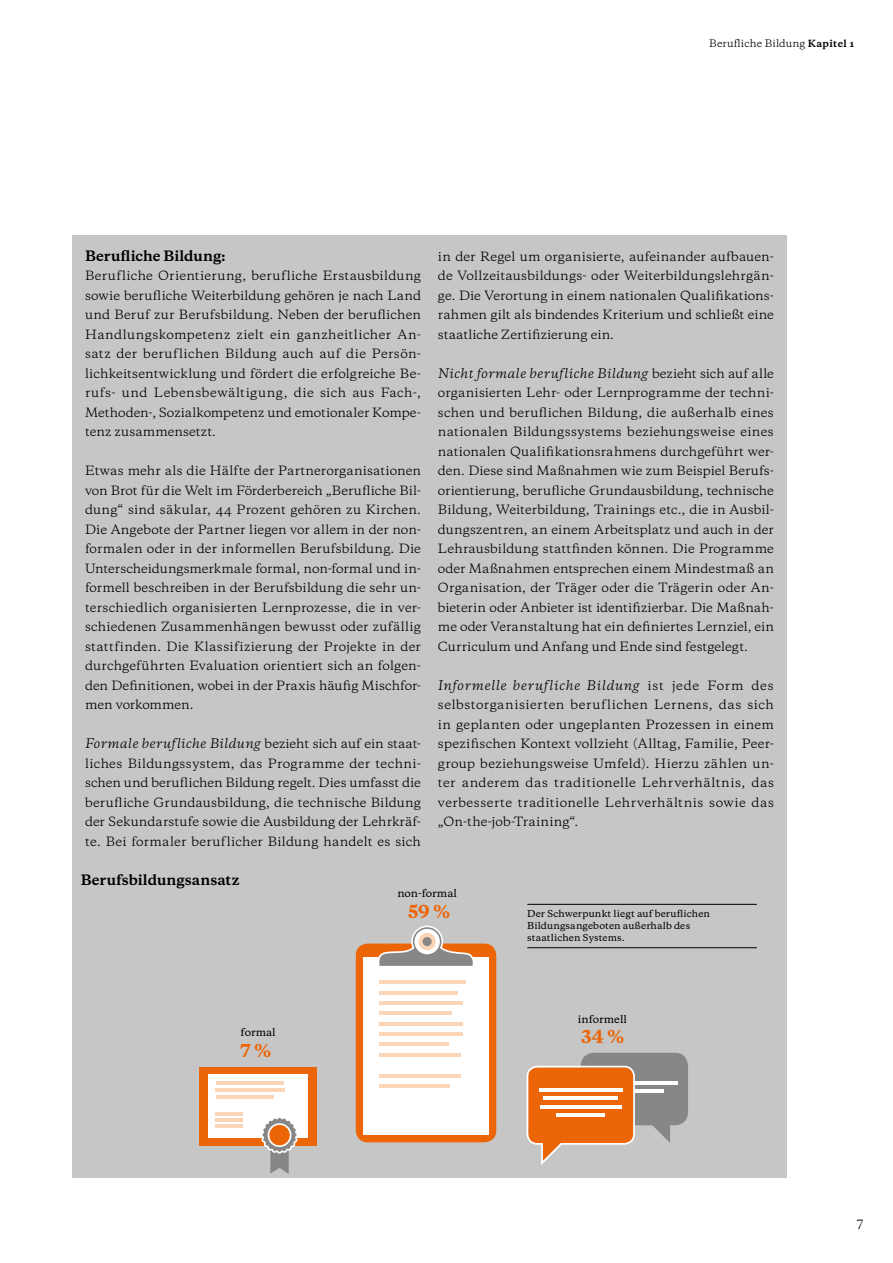
<style>
.page{position:relative;width:893px;height:1263px;background:#fff}
.page>*{position:absolute;margin:0;border:0;box-sizing:border-box;transform-origin:0 0}
.t1{font:800 16.8px "Galaxie Copernicus";color:#ec6608}
.t2{font:800 15.15px "Galaxie Copernicus";letter-spacing:-.01em;color:#000}
.t3{font:700 13.5px "Galaxie Copernicus";letter-spacing:.005em;color:#000}
.t4{font:italic 12.45px "Galaxie Copernicus";letter-spacing:.04em;color:#000}
.t5{font:12px/19.5px "Galaxie Copernicus";letter-spacing:.01em;color:#000;text-align:justify}
.t6{font:500 10.05px "Galaxie Copernicus";color:#000}
.t7{font:9.75px "Galaxie Copernicus";letter-spacing:.01em;color:#000}
.t8{font:500 9px/12px "Galaxie Copernicus";letter-spacing:.01em;color:#000}
.t9{font:500 8.4px "Galaxie Copernicus";color:#000}
.s1{font-weight:700;font-size:9.3px}
.s2{font-style:normal;font-size:12px}
</style>
<div class="page">
<div style="left:72px;top:235px;width:715px;height:942px;background:#c6c6c6"></div>
<hr style="left:527px;top:947px;width:230px;height:1px;background:#000">
<hr style="left:527px;top:904px;width:230px;height:1px;background:#000">
<div style="left:581px;top:1053px;width:107px;height:72px;background:#878787;border-radius:13px"></div>
<hr style="left:620px;top:1081px;width:57px;height:3px;background:#fff">
<hr style="left:634px;top:1089px;width:30px;height:4px;background:#fff">
<svg style="left:648px;top:1125px;width:22px;height:18px"></svg>
<div style="left:356px;top:943px;width:140px;height:199px;background:#ec6608;border-radius:12px"></div>
<div style="left:363px;top:957px;width:126px;height:177px;background:#fff"></div>
<div style="left:411px;top:926px;width:32px;height:31px;border:2px solid #fff;border-radius:50%"></div>
<svg style="left:377px;top:943px;width:98px;height:23px"></svg>
<svg style="left:414px;top:928px;width:27px;height:27px"></svg>
<div style="left:413px;top:927px;width:28px;height:29px;border:1px solid #878787;border-radius:50%"></div>
<div style="left:418px;top:933px;width:18px;height:17px;background:#fcd5b7;border-radius:50%"></div>
<div style="left:423px;top:937px;width:9px;height:9px;background:#878787;border-radius:50%"></div>
<hr style="left:379px;top:980px;width:87px;height:4px;background:#fcd5b7">
<hr style="left:379px;top:991px;width:79px;height:3px;background:#fcd5b7">
<hr style="left:379px;top:1001px;width:84px;height:4px;background:#fcd5b7">
<hr style="left:379px;top:1011px;width:73px;height:4px;background:#fcd5b7">
<hr style="left:379px;top:1022px;width:84px;height:3px;background:#fcd5b7">
<hr style="left:379px;top:1032px;width:84px;height:4px;background:#fcd5b7">
<hr style="left:379px;top:1042px;width:70px;height:4px;background:#fcd5b7">
<hr style="left:379px;top:1053px;width:82px;height:3px;background:#fcd5b7">
<hr style="left:379px;top:1074px;width:82px;height:4px;background:#fcd5b7">
<hr style="left:379px;top:1085px;width:71px;height:3px;background:#fcd5b7">
<div style="left:199px;top:1067px;width:118px;height:79px;background:#ec6608"></div>
<div style="left:208px;top:1075px;width:100px;height:63px;background:#fff"></div>
<svg style="left:261px;top:1117px;width:37px;height:57px"></svg>
<div style="left:268px;top:1124px;width:23px;height:22px;background:#ec6608;border-radius:50%"></div>
<div style="left:268px;top:1123px;width:23px;height:24px;border:2px solid #fff;border-radius:50%"></div>
<hr style="left:216px;top:1088px;width:69px;height:4px;background:#fcd5b7">
<hr style="left:216px;top:1095px;width:58px;height:4px;background:#fcd5b7">
<hr style="left:216px;top:1082px;width:68px;height:3px;background:#fcd5b7">
<hr style="left:216px;top:1112px;width:27px;height:3px;background:#fcd5b7">
<hr style="left:216px;top:1118px;width:27px;height:4px;background:#fcd5b7">
<hr style="left:216px;top:1124px;width:27px;height:4px;background:#fcd5b7">
<svg style="left:526px;top:1065px;width:110px;height:100px"></svg>
<p class="t7" style="left:709px;top:37px;width:147px">Berufliche Bildung <span class="s1">Kapitel 1</span></p>
<p class="t3" style="left:85px;top:246px;width:142px">Berufliche Bildung:</p>
<p class="t5" style="left:85px;top:266px;width:337px">Berufliche Orientierung, berufliche Erstausbildung sowie berufliche Weiterbildung gehören je nach Land und Beruf zur Berufsbildung. Neben der beruflichen Handlungskompetenz zielt ein ganzheitlicher An&shy;satz der beruflichen Bildung auch auf die Persön&shy;lichkeitsentwicklung und fördert die erfolgreiche Be&shy;rufs- und Lebensbewältigung, die sich aus Fach-, Methoden-, Sozialkompetenz und emotionaler Kompe&shy;tenz zusammensetzt.</p>
<p class="t5" style="left:85px;top:461px;width:337px">Etwas mehr als die Hälfte der Partnerorganisationen von Brot für die Welt im Förderbereich „Berufliche Bil&shy;dung“ sind säkular, 44 Prozent gehören zu Kirchen.<br>Die Angebote der Partner liegen vor allem in der non&shy;formalen oder in der informellen Berufsbildung. Die Unterscheidungsmerkmale formal, non-formal und in&shy;formell beschreiben in der Berufsbildung die sehr un&shy;terschiedlich organisierten Lernprozesse, die in ver&shy;schiedenen Zusammenhängen bewusst oder zufällig stattfinden. Die Klassifizierung der Projekte in der durchgeführten Evaluation orientiert sich an folgen&shy;den Definitionen, wobei in der Praxis häufig Mischfor&shy;men vorkommen.</p>
<p class="t4" style="left:85px;top:735px;width:337px">Formale berufliche Bildung <span class="s2">bezieht sich auf ein staat-</span></p>
<p class="t5" style="left:85px;top:753px;width:337px">liches Bildungssystem, das Programme der techni&shy;schen und beruflichen Bildung regelt. Dies umfasst die berufliche Grundausbildung, die technische Bildung der Sekundarstufe sowie die Ausbildung der Lehrkräf&shy;te. Bei formaler beruflicher Bildung handelt es sich</p>
<p class="t5" style="left:438px;top:246px;width:337px">in der Regel um organisierte, aufeinander aufbauen&shy;de Vollzeitausbildungs- oder Weiterbildungslehrgän&shy;ge. Die Verortung in einem nationalen Qualifikations&shy;rahmen gilt als bindendes Kriterium und schließt eine staatliche Zertifizierung ein.</p>
<p class="t4" style="left:438px;top:365px;width:337px">Nicht formale berufliche Bildung <span class="s2">bezieht sich auf alle</span></p>
<p class="t5" style="left:438px;top:383px;width:337px">organisierten Lehr- oder Lernprogramme der techni&shy;schen und beruflichen Bildung, die außerhalb eines nationalen Bildungssystems beziehungsweise eines nationalen Qualifikationsrahmens durchgeführt wer&shy;den. Diese sind Maßnahmen wie zum Beispiel Berufs&shy;orientierung, berufliche Grundausbildung, technische Bildung, Weiterbildung, Trainings etc., die in Ausbil&shy;dungszentren, an einem Arbeitsplatz und auch in der Lehrausbildung stattfinden können. Die Programme oder Maßnahmen entsprechen einem Mindestmaß an Organisation, der Träger oder die Trägerin oder An&shy;bieterin oder Anbieter ist identifizierbar. Die Maßnah&shy;me oder Veranstaltung hat ein definiertes Lernziel, ein Curriculum und Anfang und Ende sind festgelegt.</p>
<p class="t4" style="left:438px;top:677px;width:337px">Informelle berufliche Bildung <span class="s2">ist jede Form des</span></p>
<p class="t5" style="left:438px;top:695px;width:337px">selbstorganisierten beruflichen Lernens, das sich in geplanten oder ungeplanten Prozessen in einem spezifischen Kontext vollzieht (Alltag, Familie, Peer&shy;group beziehungsweise Umfeld). Hierzu zählen un&shy;ter anderem das traditionelle Lehrverhältnis, das verbesserte traditionelle Lehrverhältnis sowie das „On-the-job-Training“.</p>
<p class="t2" style="left:127px;top:775px;width:179px">Berufsbildungsansatz</p>
<p class="t9" style="left:127px;top:812px;width:410px">Der Schwerpunkt liegt auf beruflichen Bildungsangeboten außerhalb des staatlichen Systems.</p>
<p class="t3" style="left:81px;top:870px;width:160px">Berufsbildungsansatz</p>
<p class="t6" style="left:241px;top:1025px;width:37px">formal</p>
<h1 class="t1" style="left:240px;top:1039px;width:33px">7 %</h1>
<p class="t6" style="left:397px;top:886px;width:61px">non-formal</p>
<h1 class="t1" style="left:408px;top:900px;width:44px">59 %</h1>
<p class="t8" style="left:527px;top:908px;width:184px">Der Schwerpunkt liegt auf beruflichen<br>Bildungsangeboten außerhalb des staatlichen Systems.</p>
<p class="t6" style="left:578px;top:1012px;width:51px">informell</p>
<h1 class="t1" style="left:581px;top:1025px;width:45px">34 %</h1>
<p class="t5" style="left:857px;top:1214px;width:8px">7</p>
</div>
